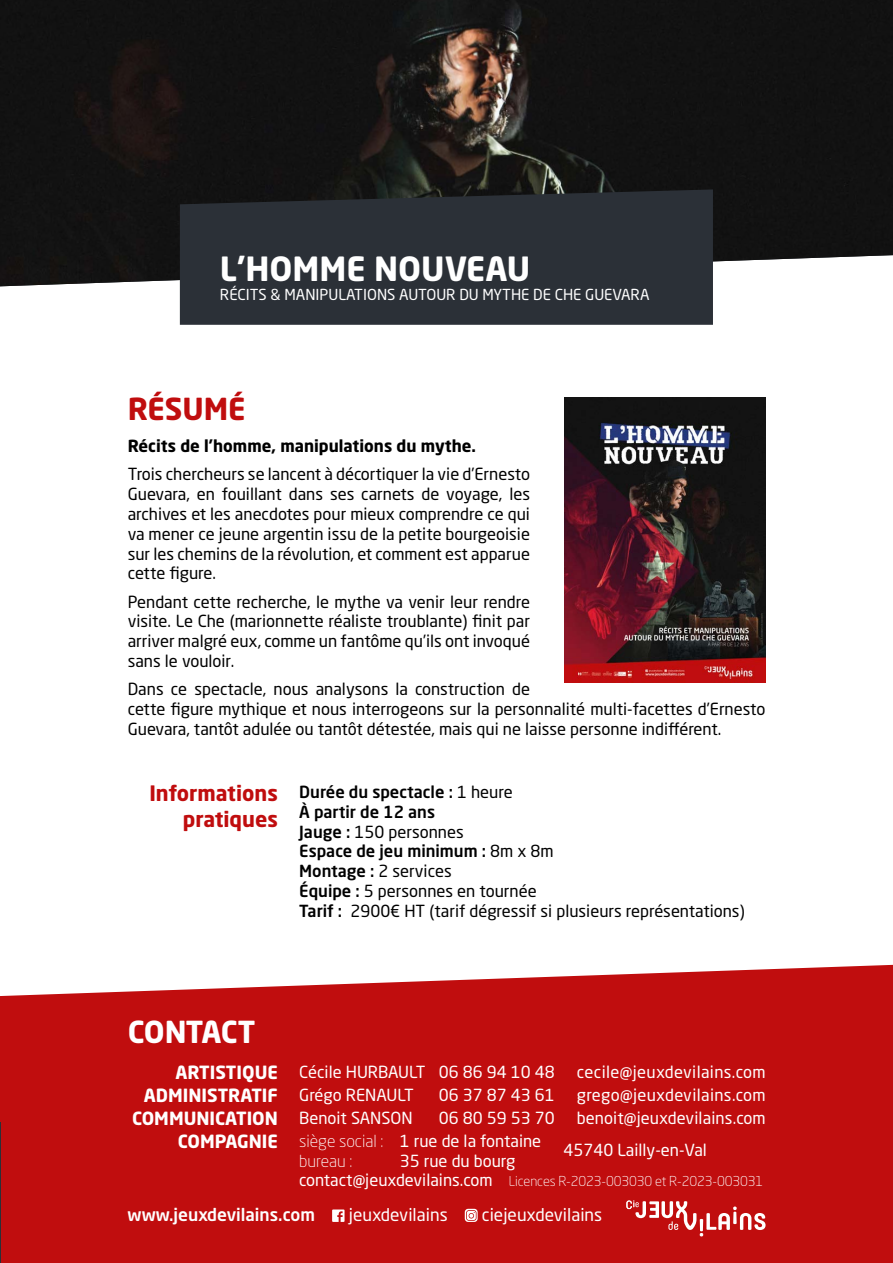
<style>
.page{position:relative;width:893px;height:1263px;background:#fff}
.page>*{position:absolute;margin:0;border:0;box-sizing:border-box;transform-origin:0 0}
.t1{font:700 33px "Neo Sans Pro";color:#fff}
.t2{font:700 30px "Neo Sans Pro";letter-spacing:-.02em;color:#fff}
.t3{font:700 30px "Neo Sans Pro";color:#c00d0e}
.t4{font:700 21px/25.2px "Neo Sans Pro";color:#c00d0e;text-align:right}
.t5{font:700 18px/23px "Neo Sans Pro";color:#fff;text-align:right}
.t6{font:17.25px "Neo Sans Pro";color:#fff}
.t7{font:500 17.25px "Neo Sans Pro";color:#fff}
.t8{font:16.5px/19.8px "Neo Sans Pro";color:#000;text-align:justify}
.t9{font:16.5px "Neo Sans Pro";color:#fff}
.t10{font:16.5px "Neo Sans Pro";letter-spacing:.02em;color:#fff}
.t11{font:700 16.5px "Neo Sans Pro";color:#000}
.t12{font:300 16.5px/19.5px "Neo Sans Pro";color:#fff}
.t13{font:15px "Neo Sans Pro";color:#fff}
.t14{font:300 13.5px "Neo Sans Pro";letter-spacing:-.01em;color:#fff}
.s1{font-weight:500}
.s2{font-weight:400}
.s3{font-weight:400;font-size:16.5px}
</style>
<div class="page">
<img style="left:0;top:0;width:893px;height:286px">
<img style="left:564px;top:397px;width:201px;height:285px">
<div style="left:0;top:965px;width:893px;height:298px;background:#c00d0e"></div>
<svg style="left:332px;top:1209px;width:13px;height:13px"></svg>
<svg style="left:465px;top:1209px;width:13px;height:13px"></svg>
<svg style="left:626px;top:1200px;width:139px;height:36px"></svg>
<div style="left:180px;top:189px;width:533px;height:136px;background:#2b3037"></div>
<h1 class="t1" style="left:220px;top:247px;width:312px">L’HOMME NOUVEAU</h1>
<p class="t13" style="left:220px;top:285px;width:431px">RÉCITS &amp; MANIPULATIONS AUTOUR DU MYTHE DE CHE GUEVARA</p>
<h2 class="t3" style="left:128px;top:390px;width:119px">RÉSUMÉ</h2>
<p class="t11" style="left:128px;top:435px;width:350px">Récits de l’homme, manipulations du mythe.</p>
<p class="t8" style="left:128px;top:464px;width:404px">Trois chercheurs se lancent à décortiquer la vie d’Ernesto Guevara, en fouillant dans ses carnets de voyage, les archives et les anecdotes pour mieux comprendre ce qui va mener ce jeune argentin issu de la petite bourgeoisie sur les chemins de la révolution, et comment est apparue cette figure.</p>
<p class="t8" style="left:128px;top:591px;width:404px">Pendant cette recherche, le mythe va venir leur rendre visite. Le Che (marionnette réaliste troublante) finit par arriver malgré eux, comme un fantôme qu’ils ont invoqué sans le vouloir.</p>
<p class="t8" style="left:128px;top:679px;width:639px;text-align:left">Dans ce spectacle, nous analysons la construction de<br>cette figure mythique et nous interrogeons sur la personnalité multi-facettes d’Ernesto<br>Guevara, tantôt adulée ou tantôt détestée, mais qui ne laisse personne indifférent.</p>
<p class="t4" style="left:149px;top:780px;width:130px">Informations pratiques</p>
<p class="t8" style="left:299px;top:782px;width:447px;text-align:left"><span class="s1">Durée du spectacle :</span> 1 heure<br><span class="s1">À partir de 12 ans<br>Jauge :</span> 150 personnes<br><span class="s1">Espace de jeu minimum :</span> 8m x 8m<br><span class="s1">Montage :</span> 2 services<br><span class="s1">Équipe :</span> 5 personnes en tournée<br><span class="s1">Tarif :</span> 2900€ HT (tarif dégressif si plusieurs représentations)</p>
<h2 class="t2" style="left:128px;top:1012px;width:129px">CONTACT</h2>
<p class="t5" style="left:132px;top:1061px;width:147px">ARTISTIQUE<br>ADMINISTRATIF<br>COMMUNICATION</p>
<p class="t5" style="left:178px;top:1129px;width:102px">COMPAGNIE</p>
<p class="t9" style="left:299px;top:1062px;width:257px">Cécile HURBAULT 06 86 94 10 48</p>
<p class="t10" style="left:577px;top:1062px;width:190px">cecile@jeuxdevilains.com</p>
<p class="t9" style="left:299px;top:1085px;width:116px">Grégo RENAULT</p>
<p class="t9" style="left:439px;top:1085px;width:118px">06 37 87 43 61</p>
<p class="t10" style="left:577px;top:1085px;width:190px">grego@jeuxdevilains.com</p>
<p class="t9" style="left:299px;top:1108px;width:115px">Benoit SANSON</p>
<p class="t9" style="left:439px;top:1108px;width:118px">06 80 59 53 70</p>
<p class="t9" style="left:577px;top:1108px;width:190px">benoit@jeuxdevilains.com</p>
<p class="t12" style="left:299px;top:1131px;width:244px">siège social : <span class="s2">1 rue de la fontaine </span>bureau :</p>
<p class="t9" style="left:563px;top:1140px;width:145px">45740 Lailly-en-Val</p>
<p class="t9" style="left:400px;top:1150px;width:117px">35 rue du bourg</p>
<p class="t14" style="left:299px;top:1173px;width:466px"><span class="s3">contact@jeuxdevilains.com</span> Licences R-2023-003030 et R-2023-003031</p>
<p class="t7" style="left:128px;top:1204px;width:189px">www.jeuxdevilains.com</p>
<p class="t6" style="left:349px;top:1204px;width:100px">jeuxdevilains</p>
<p class="t6" style="left:482px;top:1204px;width:122px">ciejeuxdevilains</p>
</div>
